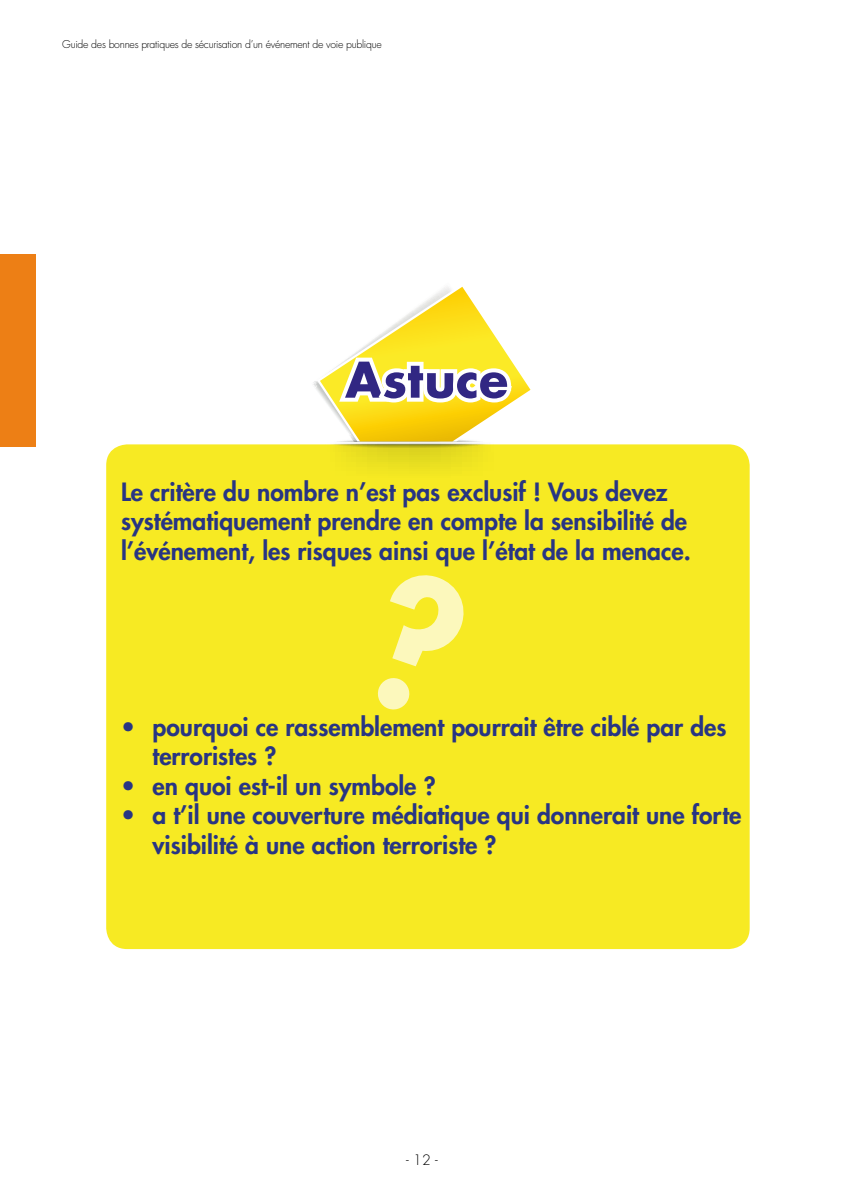
<style>
.page{position:relative;width:844px;height:1191px;background:#fff}
.page>*{position:absolute;margin:0;border:0;box-sizing:border-box;transform-origin:0 0}
.t1{font:800 24.5px/29.4px "Futura Std";color:#283583}
.t2{font:300 14px "Futura Std";color:#000}
.t3{font:300 10.5px "Futura Std";letter-spacing:-.025em;color:#000}
</style>
<div class="page">
<div style="left:106px;top:444px;width:643px;height:505px;background:#f7ea23;border-radius:21px"></div>
<svg style="left:311px;top:286px;width:222px;height:183px"></svg>
<div style="left:0;top:254px;width:36px;height:192px;background:#ed7f15"></div>
<p class="t3" style="left:62px;top:38px;width:321px">Guide des bonnes pratiques de sécurisation d’un événement de voie publique</p>
<p class="t1" style="left:121px;top:477px;width:571px">Le critère du nombre n’est pas exclusif ! Vous devez systématiquement prendre en compte la sensibilité de l’événement, les risques ainsi que l’état de la menace.</p>
<p class="t1" style="left:153px;top:712px;width:575px;text-indent:-32px">• pourquoi ce rassemblement pourrait être ciblé par des terroristes ?</p>
<p class="t1" style="left:121px;top:771px;width:316px">• en quoi est-il un symbole ?</p>
<p class="t1" style="left:153px;top:800px;width:590px;text-indent:-32px">• a t’il une couverture médiatique qui donnerait une forte visibilité à une action terroriste ?</p>
<p class="t2" style="left:406px;top:1151px;width:33px">- 12 -</p>
</div>
